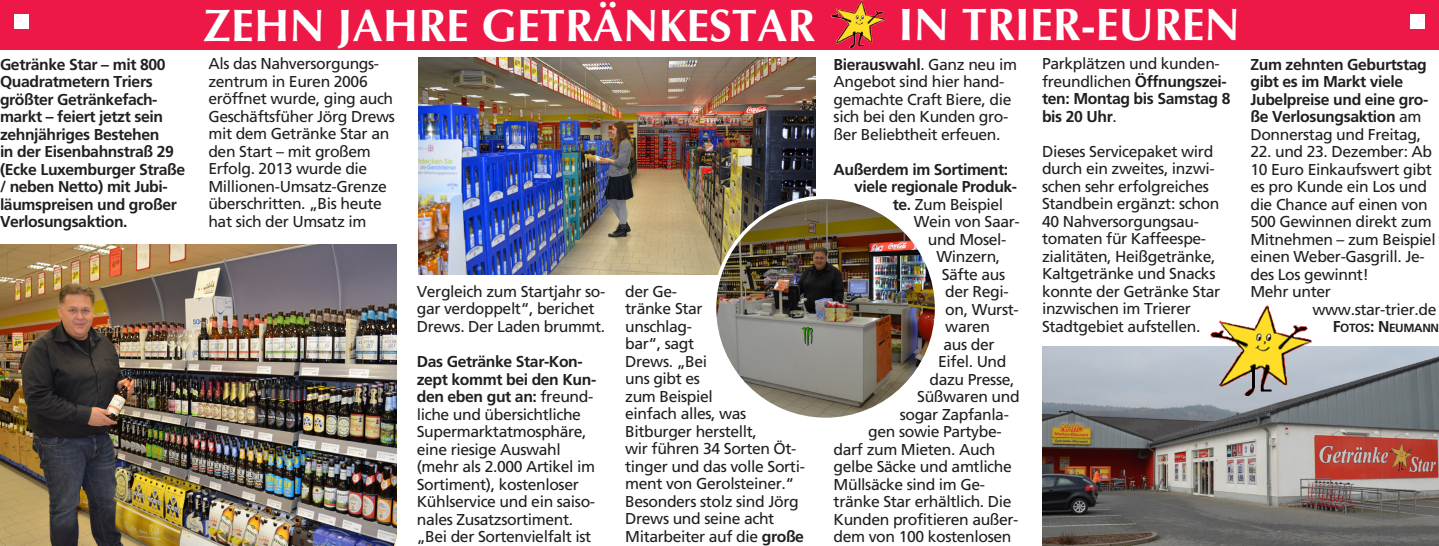
<style>
.page{position:relative;width:1439px;height:546px;background:#fff}
.page>*{position:absolute;margin:0;border:0;box-sizing:border-box;transform-origin:0 0}
.t1{font:700 45.5px "Optima Weiss";color:#fff}
.t2{font:15.75px/17.5px "Frutiger";letter-spacing:-.025em;color:#231f20}
.t3{font:700 15.75px/17.5px "Frutiger";letter-spacing:-.025em;color:#231f20}
.t4{font:700 11.9px "Frutiger";letter-spacing:-.035em;color:#231f20}
.s1{font-weight:700}
.s2{font-weight:400}
.s3{font-size:15.75px}
</style>
<div class="page">
<div style="left:0;top:0;width:1439px;height:50px;background:#ed1845"></div>
<div style="left:14px;top:14px;width:15px;height:15px;background:#fff"></div>
<div style="left:1410px;top:14px;width:15px;height:15px;background:#fff"></div>
<img style="left:831px;top:0;width:54px;height:48px">
<img style="left:0;top:244px;width:397px;height:302px">
<img style="left:1042px;top:346px;width:397px;height:200px">
<img style="left:418px;top:57px;width:397px;height:217px">
<img style="left:714px;top:197px;width:222px;height:222px;border-radius:111px">
<img style="left:1208px;top:305px;width:104px;height:91px">
<p class="t1" style="left:203px;top:-1px;width:613px">ZEHN JAHRE GETRÄNKESTAR</p>
<p class="t1" style="left:898px;top:-2px;width:343px">IN TRIER-EUREN</p>
<p class="t3" style="left:0;top:55px;width:187px">Getränke Star – mit 800<br>Quadratmetern Triers größter Getränkefach&shy;markt – feiert jetzt sein zehnjähriges Bestehen<br>in der Eisenbahnstraß 29 (Ecke Luxemburger Straße / neben Netto) mit Jubi&shy;läumspreisen und großer<br>Verlosungsaktion.</p>
<p class="t2" style="left:208px;top:55px;width:188px">Als das Nahversorgungs&shy;zentrum in Euren 2006 eröffnet wurde, ging auch<br>Geschäftsfüher Jörg Drews mit dem Getränke Star an den Start – mit großem<br>Erfolg. 2013 wurde die<br>Millionen-Umsatz-Grenze überschritten. „Bis heute hat sich der Umsatz im</p>
<p class="t2" style="left:417px;top:282px;width:190px">Vergleich zum Startjahr so&shy;gar verdoppelt“, berichet<br>Drews. Der Laden brummt.</p>
<p class="t2" style="left:417px;top:352px;width:181px"><span class="s1">Das Getränke Star-Kon&shy;zept kommt bei den Kun&shy;den eben gut an:</span> freund&shy;liche und übersichtliche<br>Supermarktatmosphäre, eine riesige Auswahl (mehr als 2.000 Artikel im<br>Sortiment), kostenloser<br>Kühlservice und ein saiso&shy;nales Zusatzsortiment.</p>
<p class="t2" style="left:417px;top:527px;width:176px">„Bei der Sortenvielfalt ist</p>
<p class="t2" style="left:625px;top:282px;width:181px">der Ge-<br>tränke Star<br>unschlag-<br>bar“, sagt<br>Drews. „Bei<br>uns gibt es<br>zum Beispiel<br>einfach alles, was<br>Bitburger herstellt,<br>wir führen 34 Sorten Öt&shy;tinger und das volle Sorti&shy;ment von Gerolsteiner.“</p>
<p class="t2" style="left:625px;top:492px;width:180px">Besonders stolz sind Jörg<br>Drews und seine acht<br>Mitarbeiter auf die <span class="s1">große</span></p>
<p class="t2" style="left:833px;top:55px;width:185px"><span class="s1">Bierauswahl</span>. Ganz neu im<br>Angebot sind hier hand&shy;gemachte Craft Biere, die sich bei den Kunden gro&shy;ßer Beliebtheit erfeuen.</p>
<p class="t3" style="left:833px;top:160px;width:176px">Außerdem im Sortiment:</p>
<p class="t3" style="left:854px;top:178px;width:164px">viele regionale Produk-</p>
<p class="t2" style="left:892px;top:195px;width:112px"><span class="s1">te.</span> Zum Beispiel</p>
<p class="t2" style="left:914px;top:213px;width:108px">Wein von Saar-</p>
<p class="t2" style="left:928px;top:230px;width:80px">und Mosel-</p>
<p class="t2" style="left:936px;top:248px;width:65px">Winzern,</p>
<p class="t2" style="left:942px;top:265px;width:65px">Säfte aus</p>
<p class="t2" style="left:945px;top:283px;width:65px">der Regi-</p>
<p class="t2" style="left:945px;top:300px;width:75px">on, Wurst-</p>
<p class="t2" style="left:945px;top:318px;width:46px">waren</p>
<p class="t2" style="left:943px;top:335px;width:53px">aus der</p>
<p class="t2" style="left:938px;top:353px;width:70px">Eifel. Und</p>
<p class="t2" style="left:929px;top:370px;width:86px">dazu Presse,</p>
<p class="t2" style="left:917px;top:388px;width:104px">Süßwaren und</p>
<p class="t2" style="left:900px;top:405px;width:111px">sogar Zapfanla-</p>
<p class="t2" style="left:868px;top:423px;width:135px">gen sowie Partybe-</p>
<p class="t2" style="left:833px;top:440px;width:163px">darf zum Mieten. Auch</p>
<p class="t2" style="left:833px;top:458px;width:180px">gelbe Säcke und amtliche</p>
<p class="t2" style="left:833px;top:475px;width:153px">Müllsäcke sind im Ge-</p>
<p class="t2" style="left:833px;top:493px;width:179px">tränke Star erhältlich. Die</p>
<p class="t2" style="left:833px;top:510px;width:186px">Kunden profitieren außer-</p>
<p class="t2" style="left:833px;top:528px;width:179px">dem von 100 kostenlosen</p>
<p class="t3" style="left:1042px;top:55px;width:190px"><span class="s2">Parkplätzen und kunden&shy;freundlichen</span> Öffnungszei&shy;ten: Montag bis Samstag 8 bis 20 Uhr<span class="s2">.</span></p>
<p class="t2" style="left:1042px;top:142px;width:180px">Dieses Servicepaket wird durch ein zweites, inzwi&shy;schen sehr erfolgreiches<br>Standbein ergänzt: schon<br>40 Nahversorgungsau&shy;tomaten für Kaffeespe&shy;zialitäten, Heißgetränke,<br>Kaltgetränke und Snacks konnte der Getränke Star inzwischen im Trierer<br>Stadtgebiet aufstellen.</p>
<p class="t3" style="left:1250px;top:55px;width:179px">Zum zehnten Geburtstag gibt es im Markt viele<br>Jubelpreise und eine gro&shy;ße Verlosungsaktion <span class="s2">am<br>Donnerstag und Freitag,</span></p>
<p class="t2" style="left:1250px;top:143px;width:187px">22. und 23. Dezember: Ab<br>10 Euro Einkaufswert gibt es pro Kunde ein Los und die Chance auf einen von<br>500 Gewinnen direkt zum<br>Mitnehmen – zum Beispiel einen Weber-Gasgrill. Je&shy;des Los gewinnt!</p>
<p class="t2" style="left:1250px;top:283px;width:82px">Mehr unter</p>
<p class="t2" style="left:1312px;top:300px;width:126px">www.star-trier.de</p>
<p class="t4" style="left:1332px;top:321px;width:99px"><span class="s3">F</span>OTOS<span class="s3">: N</span>EUMANN</p>
</div>
